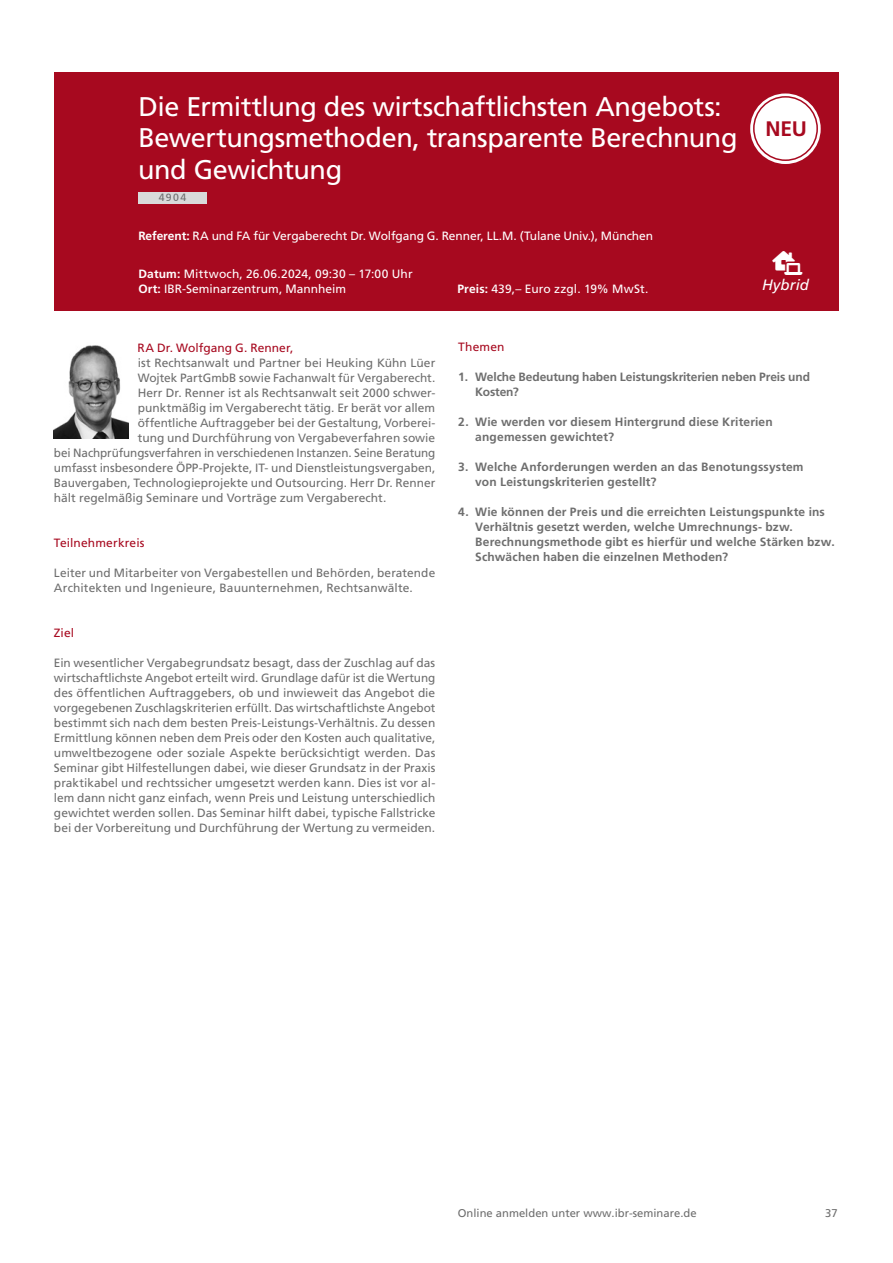
<style>
.page{position:relative;width:893px;height:1263px;background:#fff}
.page>*{position:absolute;margin:0;border:0;box-sizing:border-box;transform-origin:0 0}
.SEMINAR_Headline_Frutier_20_21pt{font:27px/31.5px "Frutiger LT Pro";letter-spacing:-.02em;color:#fff}
.Seminar_Termine_Innenseite{font:24px "Font Awesome 5 Free Solid";color:#fff}
.SEMINAR_Headline_Frutier_20_21pt-2{font:700 21px "Frutiger LT Pro";color:#a7091f}
.Seminar_Termine_Innenseite-2{font:italic 15px "Frutiger LT Pro";letter-spacing:.005em;color:#fff}
.SEMINAR_Fließtext_8_10pt{font:12px/15px "Frutiger LT Pro";color:#6e6e6e}
.SEMINAR_Fließtext_8_10pt-2{font:700 12px/15px "Frutiger LT Pro";letter-spacing:.015em;color:#6e6e6e}
.SEMINAR_Fließtext_8_10pt-3{font:12px "Frutiger LT Pro";letter-spacing:-.005em;color:#fff}
.SEMINAR_Fließtext_8_10pt-4{font:700 12px/15px "Frutiger LT Pro";letter-spacing:-.01em;color:#6e6e6e}
.SEMINAR_Fließtext_8_10pt-5{font:12px "Frutiger LT Pro";letter-spacing:.01em;color:#a7091f}
.SEMINAR_Fließtext_8_10pt-6{font:12px "Frutiger LT";color:#fff}
.t1{font:11.25px "Frutiger LT Pro";color:#6e6e6e}
.Fließtext_7_10{font:10.5px "Frutiger 55 Roman";color:#6e6e6e}
.s1{font-weight:700}
.s2{font-family:"Frutiger LT Pro";font-weight:700}
</style>
<div class="page">
<div style="left:54px;top:72px;width:784px;height:238px;background:#a7091f"></div>
<img style="left:54px;top:345px;width:74px;height:94px">
<div style="left:138px;top:192px;width:69px;height:11px;background:#d9dada"></div>
<div style="left:750px;top:93px;width:71px;height:71px;background:#fff;border-radius:50%"></div>
<div style="left:753px;top:96px;width:65px;height:65px;border:2px solid #a7091f;border-radius:50%"></div>
<p class="SEMINAR_Headline_Frutier_20_21pt" style="left:139px;top:91px;width:585px">Die Ermittlung des wirtschaftlichsten Angebots:</p>
<p class="SEMINAR_Headline_Frutier_20_21pt" style="left:138px;top:122px;width:601px">Bewertungsmethoden, transparente Berechnung und Gewichtung</p>
<p class="Fließtext_7_10" style="left:159px;top:192px;width:29px">4904</p>
<p class="SEMINAR_Fließtext_8_10pt-3" style="left:138px;top:229px;width:516px"><span class="s1">Referent:</span> RA und FA für Vergaberecht Dr. Wolfgang G. Renner, LL.M. (Tulane Univ.), München</p>
<p class="SEMINAR_Fließtext_8_10pt-3" style="left:138px;top:267px;width:276px"><span class="s1">Datum:</span> Mittwoch, 26.06.2024, 09:30 – 17:00 Uhr</p>
<p class="SEMINAR_Fließtext_8_10pt-6" style="left:138px;top:282px;width:209px"><span class="s2">Ort:</span> IBR-Seminarzentrum, Mannheim</p>
<p class="SEMINAR_Fließtext_8_10pt-3" style="left:457px;top:282px;width:193px"><span class="s1">Preis:</span> 439,– Euro zzgl. 19% MwSt.</p>
<p class="SEMINAR_Headline_Frutier_20_21pt-2" style="left:765px;top:117px;width:43px">NEU</p>
<p class="Seminar_Termine_Innenseite" style="left:773px;top:251px;width:31px">▼□□◆▲</p>
<p class="Seminar_Termine_Innenseite-2" style="left:762px;top:276px;width:49px">Hybrid</p>
<p class="SEMINAR_Fließtext_8_10pt-5" style="left:138px;top:340px;width:157px">RA Dr. Wolfgang G. Renner,</p>
<p class="SEMINAR_Fließtext_8_10pt" style="left:138px;top:355px;width:299px">ist Rechtsanwalt und Partner bei Heuking Kühn Lüer</p>
<p class="SEMINAR_Fließtext_8_10pt" style="left:138px;top:370px;width:299px">Wojtek PartGmbB sowie Fachanwalt für Vergaberecht.</p>
<p class="SEMINAR_Fließtext_8_10pt" style="left:138px;top:385px;width:299px">Herr Dr. Renner ist als Rechtsanwalt seit 2000 schwer-</p>
<p class="SEMINAR_Fließtext_8_10pt" style="left:138px;top:400px;width:299px">punktmäßig im Vergaberecht tätig. Er berät vor allem</p>
<p class="SEMINAR_Fließtext_8_10pt" style="left:138px;top:415px;width:299px">öffentliche Auftraggeber bei der Gestaltung, Vorberei-</p>
<p class="SEMINAR_Fließtext_8_10pt" style="left:138px;top:430px;width:299px">tung und Durchführung von Vergabeverfahren sowie</p>
<p class="SEMINAR_Fließtext_8_10pt" style="left:54px;top:445px;width:383px">bei Nachprüfungsverfahren in verschiedenen Instanzen. Seine Beratung</p>
<p class="SEMINAR_Fließtext_8_10pt" style="left:54px;top:460px;width:383px">umfasst insbesondere ÖPP-Projekte, IT- und Dienstleistungsvergaben,</p>
<p class="SEMINAR_Fließtext_8_10pt" style="left:54px;top:475px;width:383px">Bauvergaben, Technologieprojekte und Outsourcing. Herr Dr. Renner</p>
<p class="SEMINAR_Fließtext_8_10pt" style="left:54px;top:490px;width:334px">hält regelmäßig Seminare und Vorträge zum Vergaberecht.</p>
<p class="SEMINAR_Fließtext_8_10pt-5" style="left:54px;top:535px;width:92px">Teilnehmerkreis</p>
<p class="SEMINAR_Fließtext_8_10pt" style="left:54px;top:565px;width:383px">Leiter und Mitarbeiter von Vergabestellen und Behörden, beratende<br>Architekten und Ingenieure, Bauunternehmen, Rechtsanwälte.</p>
<p class="SEMINAR_Fließtext_8_10pt-5" style="left:54px;top:625px;width:22px">Ziel</p>
<p class="SEMINAR_Fließtext_8_10pt" style="left:54px;top:655px;width:383px;text-align:justify">Ein wesentlicher Vergabegrundsatz besagt, dass der Zuschlag auf das wirtschaftlichste Angebot erteilt wird. Grundlage dafür ist die Wertung des öffentlichen Auftraggebers, ob und inwieweit das Angebot die vorgegebenen Zuschlagskriterien erfüllt. Das wirtschaftlichste Angebot bestimmt sich nach dem besten Preis-Leistungs-Verhältnis. Zu dessen Ermittlung können neben dem Preis oder den Kosten auch qualitative, umweltbezogene oder soziale Aspekte berücksichtigt werden. Das Seminar gibt Hilfestellungen dabei, wie dieser Grundsatz in der Praxis praktikabel und rechtssicher umgesetzt werden kann. Dies ist vor al&shy;lem dann nicht ganz einfach, wenn Preis und Leistung unterschiedlich gewichtet werden sollen. Das Seminar hilft dabei, typische Fallstricke bei der Vorbereitung und Durchführung der Wertung zu vermeiden.</p>
<p class="SEMINAR_Fließtext_8_10pt-5" style="left:458px;top:340px;width:48px">Themen</p>
<p class="SEMINAR_Fließtext_8_10pt-4" style="left:475px;top:369px;width:336px;text-indent:-17px">1. Welche Bedeutung haben Leistungskriterien neben Preis und<br>Kosten?</p>
<p class="SEMINAR_Fließtext_8_10pt-2" style="left:475px;top:414px;width:299px;text-indent:-17px">2. Wie werden vor diesem Hintergrund diese Kriterien angemessen gewichtet?</p>
<p class="SEMINAR_Fließtext_8_10pt-2" style="left:475px;top:459px;width:330px;text-indent:-17px">3. Welche Anforderungen werden an das Benotungssystem von Leistungskriterien gestellt?</p>
<p class="SEMINAR_Fließtext_8_10pt-2" style="left:475px;top:504px;width:361px;text-indent:-17px">4. Wie können der Preis und die erreichten Leistungspunkte ins Verhältnis gesetzt werden, welche Umrechnungs- bzw.<br>Berechnungsmethode gibt es hierfür und welche Stärken bzw.<br>Schwächen haben die einzelnen Methoden?</p>
<p class="t1" style="left:458px;top:1206px;width:240px">Online anmelden unter www.ibr-seminare.de</p>
<p class="t1" style="left:825px;top:1206px;width:14px">37</p>
</div>
